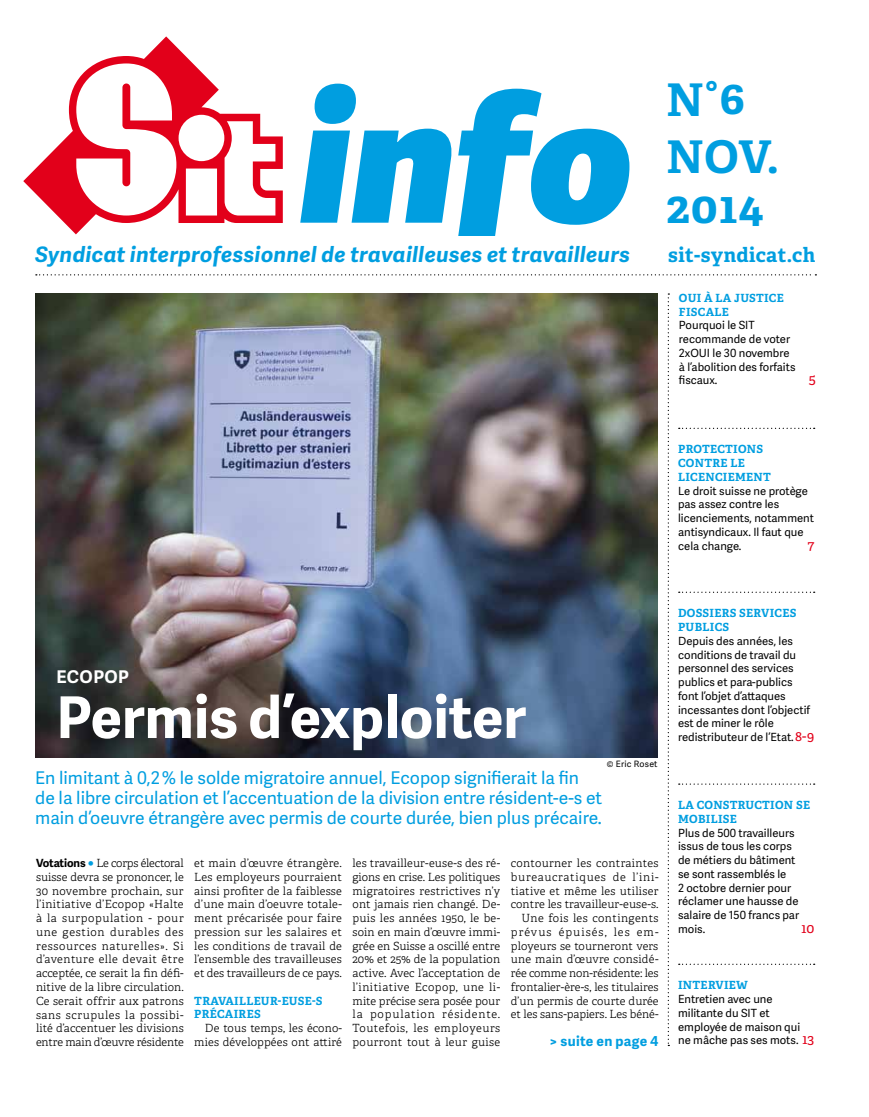
<style>
.page{position:relative;width:869px;height:1117px;background:#fff}
.page>*{position:absolute;margin:0;border:0;box-sizing:border-box;transform-origin:0 0}
.t1{font:700 57.5px "Adelle Sans";color:#fff}
.t2{font:700 45px/57.1px "Adelle";letter-spacing:.02em;color:#009ee0}
.t3{font:italic 700 21.25px "Adelle Sans";letter-spacing:.02em;color:#009ee0}
.t4{font:700 20px "Adelle";color:#009ee0}
.t5{font:17.5px/20px "Adelle Sans";color:#009ee0}
.t6{font:700 17.5px "Adelle Sans";letter-spacing:.025em;color:#fff}
.t7{font:700 13.75px "Adelle Sans";color:#009ee0}
.t8{font:13.75px "Adelle";color:#e2001a}
.t9{font:300 11.25px/13.8px "Adelle";letter-spacing:.01em;color:#000;text-align:justify}
.t10{font:11.25px/13.8px "Adelle Sans";color:#000}
.t11{font:700 11.25px/13.8px "Adelle";letter-spacing:.025em;color:#009ee0}
.t12{font:8.75px "Adelle Sans";letter-spacing:.025em;color:#000}
.s1{font-family:"Adelle Sans";font-weight:700}
.s2{font-family:"Adelle Sans";font-weight:700;color:#009ee0}
.s3{font-family:"Adelle";font-size:13.75px;color:#e2001a}
</style>
<div class="page">
<svg style="left:667px;top:293px;width:2px;height:752px"></svg>
<svg style="left:300px;top:84px;width:329px;height:152px"></svg>
<img style="left:35px;top:293px;width:622px;height:464px">
<svg style="left:678px;top:427px;width:136px;height:2px"></svg>
<svg style="left:678px;top:591px;width:136px;height:1px"></svg>
<svg style="left:678px;top:783px;width:136px;height:1px"></svg>
<svg style="left:678px;top:963px;width:136px;height:1px"></svg>
<svg style="left:36px;top:274px;width:780px;height:1px"></svg>
<svg style="left:23px;top:36px;width:260px;height:198px"></svg>
<h2 class="t2" style="left:666px;top:72px;width:114px">N°6<br>NOV.</h2>
<h2 class="t2" style="left:666px;top:178px;width:99px">2014</h2>
<h3 class="t3" style="left:35px;top:239px;width:595px">Syndicat interprofessionnel de travailleuses et travailleurs</h3>
<h3 class="t4" style="left:668px;top:242px;width:148px">SIT-SYNDICAT.CH</h3>
<p class="t11" style="left:678px;top:291px;width:106px">OUI À LA JUSTICE<br>FISCALE</p>
<p class="t10" style="left:678px;top:318px;width:118px">Pourquoi le SIT recommande de voter<br>2xOUI le 30 novembre à l’abolition des forfaits fiscaux.</p>
<p class="t8" style="left:808px;top:371px;width:9px">5</p>
<p class="t11" style="left:677px;top:442px;width:86px">PROTECTIONS<br>CONT</p>
<p class="t11" style="left:677px;top:456px;width:85px;text-indent:34px">RE LE<br>LICENCIEMENT</p>
<p class="t10" style="left:677px;top:483px;width:137px">Le droit suisse ne protège pas assez contre les licenciements, notamment antisyndicaux. Il faut que cela change.</p>
<p class="t8" style="left:807px;top:536px;width:8px">7</p>
<h3 class="t6" style="left:56px;top:663px;width:74px">Ecopop</h3>
<h1 class="t1" style="left:56px;top:675px;width:471px">Permis d’exploiter</h1>
<p class="t12" style="left:606px;top:757px;width:52px">© Eric Roset</p>
<h3 class="t5" style="left:35px;top:767px;width:568px">En limitant à 0,2 % le solde migratoire annuel, Ecopop signifierait la fin de la libre circulation et l’accentuation de la division entre résident-e-s et main d’oeuvre étrangère avec permis de courte durée, bien plus précaire.</h3>
<p class="t9" style="left:36px;top:856px;width:149px"><span class="s1">Votations</span> <span class="s2">○</span> Le corps électoral suisse devra se prononcer, le 30 novembre prochain, sur l’initiative d’Ecopop «Halte à la surpopulation - pour une gestion durables des ressources naturelles». Si d’aventure elle devait être acceptée, ce serait la fin défi&shy;nitive de la libre circulation.<br>Ce serait offrir aux patrons sans scrupules la possibi&shy;lité d’accentuer les divisions entre main d’œuvre résidente</p>
<p class="t9" style="left:194px;top:856px;width:149px">et main d’œuvre étrangère.<br>Les employeurs pourraient ainsi profiter de la faiblesse d’une main d’oeuvre totale&shy;ment précarisée pour faire pression sur les salaires et les conditions de travail de l’ensemble des travailleuses et des travailleurs de ce pays.</p>
<p class="t11" style="left:194px;top:993px;width:130px">TRAVAILLEUR-EUSE-S<br>PRÉCAIRES</p>
<p class="t9" style="left:194px;top:1021px;width:149px;text-align:right">De tous temps, les écono&shy;mies développées ont attiré</p>
<p class="t9" style="left:352px;top:856px;width:149px">les travailleur-euse-s des ré&shy;gions en crise. Les politiques migratoires restrictives n’y ont jamais rien changé. De&shy;puis les années 1950, le be&shy;soin en main d’œuvre immi&shy;grée en Suisse a oscillé entre 20% et 25% de la population active. Avec l’acceptation de l’initiative Ecopop, une li&shy;mite précise sera posée pour la population résidente.<br>Toutefois, les employeurs pourront tout à leur guise</p>
<p class="t9" style="left:510px;top:856px;width:149px;text-align:right">contourner les contraintes bureaucratiques de l’ini&shy;tiative et même les utiliser contre les travailleur-euse-s.<br>Une fois les contingents prévus épuisés, les em&shy;ployeurs se tourneront vers une main d’œuvre considé&shy;rée comme non-résidente: les frontalier-ère-s, les titulaires d’un permis de courte durée et les sans-papiers. Les béné-</p>
<p class="t7" style="left:549px;top:1030px;width:110px">&gt; suite en page 4</p>
<p class="t11" style="left:677px;top:606px;width:120px">DOSSIERS SERVICES<br>PUBLICS</p>
<p class="t10" style="left:677px;top:633px;width:138px">Depuis des années, les conditions de travail du personnel des services publics et para-publics font l’objet d’attaques incessantes dont l’objectif est de miner le rôle redistributeur de l’Etat.<span class="s3">8-9</span></p>
<p class="t11" style="left:677px;top:798px;width:133px">LA CONSTRUCTION SE<br>MOBILISE</p>
<p class="t10" style="left:677px;top:825px;width:122px">Plus de 500 travailleurs issus de tous les corps de métiers du bâtiment se sont rassemblés le<br>2 octobre dernier pour réclamer une hausse de salaire de 150 francs par mois.</p>
<p class="t8" style="left:801px;top:919px;width:14px">10</p>
<p class="t11" style="left:677px;top:978px;width:9px">INT</p>
<p class="t11" style="left:700px;top:978px;width:49px">ERVIEW</p>
<p class="t10" style="left:677px;top:991px;width:138px">Entretien avec une militante du SIT et employée de maison qui ne mâche pas ses mots. <span class="s3">13</span></p>
</div>
